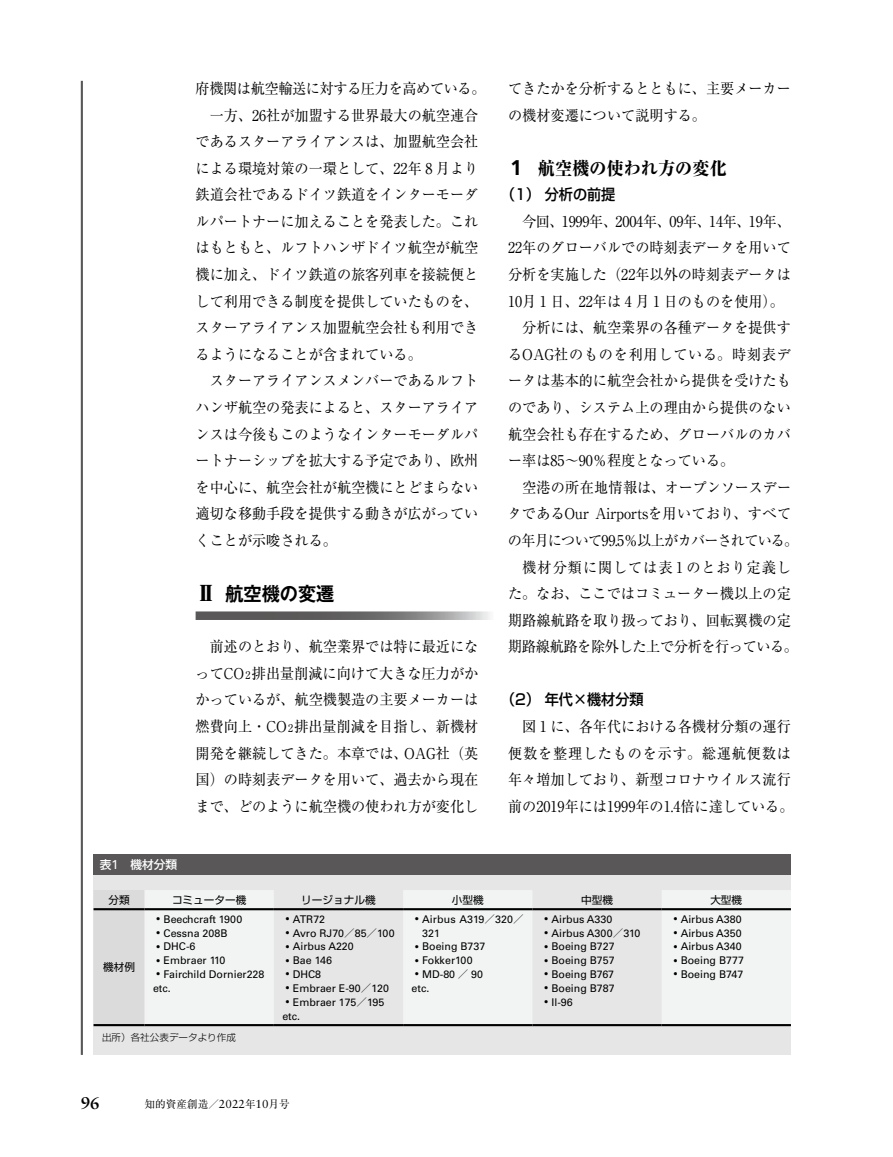
<style>
.page{position:relative;width:893px;height:1157px;background:#fff}
.page>*{position:absolute;margin:0;border:0;box-sizing:border-box;transform-origin:0 0}
.t1{font:700 19.2px "Gothic MB101 Pr 6 N De";color:#000;scale:.95 1}
.t2{font:800 18px "Ryumin Pr 6 N";color:#000;scale:.95 1}
.t3{font:700 16.95px "Sabon LT Std";color:#000}
.t4{font:14.85px/26.5px "Ryumin Pr 6 N";color:#000;scale:.95 1}
.t5{font:14.85px "Ryumin Pr 6 N";letter-spacing:-.025em;color:#000;scale:.95 1}
.t6{font:14.85px "Ryumin Pr 6 N";letter-spacing:-.05em;color:#000;scale:.95 1}
.t7{font:14.85px "Ryumin Pr 6 N";letter-spacing:.055em;color:#000;scale:.95 1}
.t8{font:500 14.85px "Shin Go Pr 6 N";color:#000;scale:.95 1}
.t9{font:14.85px "Ryumin Pr 6 N";letter-spacing:.07em;color:#000;scale:.95 1}
.t10{font:500 11.7px "Shin Go Pr 6 N";color:#fff}
.t11{font:10.65px/13.8px "Univers LT Std";color:#000}
.t12{font:10.65px "Shin Go Pr 6 N";color:#000}
.t13{font:10.65px "Ryumin Pr 6 N";color:#000}
.t14{font:300 9.6px "Shin Go Pr 6 N";color:#000}
.s1{font-family:"Ryumin Pr 6 N";font-weight:900;font-size:21.3px}
.s2{font-size:10.65px}
.s3{font-family:"Frutiger LT Std";font-weight:700;font-size:21.3px}
.s4{font-family:"Univers LT Std";font-weight:400;font-size:12.9px}
.s5{font-family:"Shin Go Pr 6 N"}
.s6{font-family:"Sabon LT Std";font-size:11.7px}
</style>
<div class="page">
<hr style="left:81px;top:81px;width:2px;height:973px;background:#595757">
<svg style="left:196px;top:611px;width:294px;height:9px;background:#7e7d7d"></svg>
<div style="left:94px;top:854px;width:697px;height:21px;background:#595757"></div>
<div style="left:94px;top:875px;width:697px;height:179px;background:#e6e6e6"></div>
<div style="left:94px;top:890px;width:51px;height:134px;background:#dbdbdb"></div>
<svg style="left:145px;top:890px;width:646px;height:134px;fill:#f2f3f3"></svg>
<hr style="left:94px;top:1024px;width:51px;height:2px;background:#000">
<hr style="left:145px;top:1024px;width:129px;height:2px;background:#000">
<hr style="left:274px;top:1024px;width:129px;height:2px;background:#000">
<hr style="left:403px;top:1024px;width:129px;height:2px;background:#000">
<hr style="left:532px;top:1024px;width:130px;height:2px;background:#000">
<hr style="left:662px;top:1024px;width:129px;height:2px;background:#000">
<hr style="left:94px;top:908px;width:51px;height:2px;background:#000">
<hr style="left:145px;top:908px;width:129px;height:2px;background:#000">
<hr style="left:274px;top:908px;width:129px;height:2px;background:#000">
<hr style="left:403px;top:908px;width:129px;height:2px;background:#000">
<hr style="left:532px;top:908px;width:130px;height:2px;background:#000">
<hr style="left:662px;top:908px;width:129px;height:2px;background:#000">
<p class="t5" style="left:196px;top:77px;width:307px">府機関は航空輸送に対する圧力を高めている。</p>
<p class="t4" style="left:210px;top:101px;width:284px">一方、26社が加盟する世界最大の航空連合</p>
<p class="t4" style="left:196px;top:127px;width:299px">であるスターアライアンスは、加盟航空会社</p>
<p class="t4" style="left:196px;top:154px;width:299px">による環境対策の一環として、22年 8 月より</p>
<p class="t4" style="left:196px;top:181px;width:299px">鉄道会社であるドイツ鉄道をインターモーダ</p>
<p class="t4" style="left:196px;top:207px;width:299px">ルパートナーに加えることを発表した。これ</p>
<p class="t4" style="left:196px;top:234px;width:299px">はもともと、ルフトハンザドイツ航空が航空</p>
<p class="t4" style="left:196px;top:260px;width:299px">機に加え、ドイツ鉄道の旅客列車を接続便と</p>
<p class="t4" style="left:196px;top:287px;width:299px">して利用できる制度を提供していたものを、</p>
<p class="t4" style="left:196px;top:313px;width:299px">スターアライアンス加盟航空会社も利用でき</p>
<p class="t4" style="left:196px;top:340px;width:240px">るようになることが含まれている。</p>
<p class="t4" style="left:210px;top:367px;width:284px">スターアライアンスメンバーであるルフト</p>
<p class="t4" style="left:196px;top:393px;width:299px">ハンザ航空の発表によると、スターアライア</p>
<p class="t4" style="left:196px;top:420px;width:299px">ンスは今後もこのようなインターモーダルパ</p>
<p class="t4" style="left:196px;top:446px;width:299px">ートナーシップを拡大する予定であり、欧州</p>
<p class="t4" style="left:196px;top:473px;width:299px">を中心に、航空会社が航空機にとどまらない</p>
<p class="t4" style="left:196px;top:500px;width:299px">適切な移動手段を提供する動きが広がってい</p>
<p class="t4" style="left:196px;top:526px;width:150px">くことが示唆される。</p>
<p class="t1" style="left:196px;top:577px;width:148px"><span class="s1">Ⅱ</span> 航空機の変遷</p>
<p class="t4" style="left:196px;top:632px;width:299px;text-align:justify;text-indent:14px">前述のとおり、航空業界では特に最近になってCO<span class="s2">2</span>排出量削減に向けて大きな圧力がかかっているが、航空機製造の主要メーカーは燃費向上・CO<span class="s2">2</span>排出量削減を目指し、新機材開発を継続してきた。本章では、OAG社（英国）の時刻表データを用いて、過去から現在まで、どのように航空機の使われ方が変化し</p>
<p class="t4" style="left:508px;top:74px;width:299px">てきたかを分析するとともに、主要メーカーの機材変遷について説明する。</p>
<p class="t2" style="left:510px;top:154px;width:229px"><span class="s3">1</span> 航空機の使われ方の変化</p>
<p class="t8" style="left:501px;top:182px;width:122px">（1） 分析の前提</p>
<p class="t4" style="left:522px;top:207px;width:284px">今回、1999年、2004年、09年、14年、19年、</p>
<p class="t4" style="left:508px;top:234px;width:299px">22年のグローバルでの時刻表データを用いて</p>
<p class="t4" style="left:508px;top:260px;width:299px">分析を実施した（22年以外の時刻表データは</p>
<p class="t4" style="left:508px;top:287px;width:292px">10月 1 日、22年は 4 月 1 日のものを使用）。</p>
<p class="t4" style="left:522px;top:313px;width:284px">分析には、航空業界の各種データを提供す</p>
<p class="t7" style="left:508px;top:342px;width:299px">るOAG社のものを利用している。時刻表デ</p>
<p class="t4" style="left:508px;top:367px;width:299px">ータは基本的に航空会社から提供を受けたも</p>
<p class="t4" style="left:508px;top:393px;width:299px">のであり、システム上の理由から提供のない</p>
<p class="t4" style="left:508px;top:420px;width:299px">航空会社も存在するため、グローバルのカバ</p>
<p class="t4" style="left:508px;top:446px;width:240px">ー率は85〜90％程度となっている。</p>
<p class="t4" style="left:522px;top:473px;width:285px">空港の所在地情報は、オープンソースデー</p>
<p class="t4" style="left:508px;top:500px;width:300px">タであるOur Airportsを用いており、すべて</p>
<p class="t6" style="left:508px;top:528px;width:307px">の年月について99.5％以上がカバーされている。</p>
<p class="t9" style="left:522px;top:555px;width:284px">機材分類に関しては表 1 のとおり定義し</p>
<p class="t4" style="left:508px;top:579px;width:299px">た。なお、ここではコミューター機以上の定</p>
<p class="t4" style="left:508px;top:606px;width:299px">期路線航路を取り扱っており、回転翼機の定</p>
<p class="t5" style="left:508px;top:635px;width:307px">期路線航路を除外した上で分析を行っている。</p>
<p class="t8" style="left:501px;top:687px;width:152px">（2） 年代×機材分類</p>
<p class="t4" style="left:508px;top:712px;width:302px;text-indent:14px">図 1 に、各年代における各機材分類の運行便数を整理したものを示す。総運航便数は年々増加しており、新型コロナウイルス流行前の2019年には1999年の1.4倍に達している。</p>
<p class="t10" style="left:100px;top:855px;width:79px">表<span class="s4">1</span>　機材分類</p>
<p class="t12" style="left:108px;top:891px;width:23px">分類</p>
<p class="t12" style="left:172px;top:891px;width:76px">コミューター機</p>
<p class="t12" style="left:301px;top:891px;width:76px">リージョナル機</p>
<p class="t12" style="left:452px;top:891px;width:33px">小型機</p>
<p class="t12" style="left:581px;top:891px;width:33px">中型機</p>
<p class="t12" style="left:710px;top:891px;width:33px">大型機</p>
<p class="t12" style="left:103px;top:958px;width:33px">機材例</p>
<p class="t11" style="left:157px;top:912px;width:87px"><sup>●</sup> Beechcraft 1900</p>
<p class="t11" style="left:157px;top:926px;width:72px"><sup>●</sup> Cessna 208B</p>
<p class="t11" style="left:157px;top:939px;width:40px"><sup>●</sup> DHC-6</p>
<p class="t11" style="left:157px;top:953px;width:70px"><sup>●</sup> Embraer 110</p>
<p class="t11" style="left:153px;top:967px;width:113px;text-indent:4px"><sup>●</sup> Fairchild Dornier228 etc.</p>
<p class="t14" style="left:102px;top:1029px;width:135px">出所）各社公表データより作成</p>
<p class="t11" style="left:286px;top:912px;width:41px"><sup>●</sup> ATR72</p>
<p class="t11" style="left:286px;top:926px;width:110px"><sup>●</sup> Avro RJ70<span class="s5">／</span>85<span class="s5">／</span>100</p>
<p class="t11" style="left:286px;top:939px;width:69px"><sup>●</sup> Airbus A220</p>
<p class="t11" style="left:286px;top:953px;width:48px"><sup>●</sup> Bae 146</p>
<p class="t11" style="left:286px;top:967px;width:37px"><sup>●</sup> DHC8</p>
<p class="t11" style="left:286px;top:981px;width:105px"><sup>●</sup> Embraer E-90<span class="s5">／</span>120</p>
<p class="t11" style="left:282px;top:995px;width:103px;text-indent:4px"><sup>●</sup> Embraer 175<span class="s5">／</span>195 etc.</p>
<p class="t11" style="left:422px;top:912px;width:103px;text-indent:-7px"><sup>●</sup> Airbus A319<span class="s5">／</span>320<span class="s5">／<br></span>321</p>
<p class="t11" style="left:415px;top:939px;width:72px"><sup>●</sup> Boeing B737</p>
<p class="t11" style="left:415px;top:953px;width:59px"><sup>●</sup> Fokker100</p>
<p class="t11" style="left:412px;top:967px;width:73px;text-indent:4px"><sup>●</sup> MD-80 <span class="s5">／</span> 90 etc.</p>
<p class="t11" style="left:544px;top:912px;width:69px"><sup>●</sup> Airbus A330</p>
<p class="t11" style="left:544px;top:926px;width:98px"><sup>●</sup> Airbus A300<span class="s5">／</span>310</p>
<p class="t11" style="left:544px;top:939px;width:72px"><sup>●</sup> Boeing B727</p>
<p class="t11" style="left:544px;top:953px;width:72px"><sup>●</sup> Boeing B757</p>
<p class="t11" style="left:544px;top:967px;width:71px"><sup>●</sup> Boeing B767</p>
<p class="t11" style="left:544px;top:981px;width:72px"><sup>●</sup> Boeing B787</p>
<p class="t11" style="left:544px;top:995px;width:30px"><sup>●</sup> Il-96</p>
<p class="t3" style="left:81px;top:1093px;width:20px">96</p>
<p class="t13" style="left:145px;top:1095px;width:147px">知的資産創造／<span class="s6">2022</span>年<span class="s6">10</span>月号</p>
<p class="t11" style="left:674px;top:912px;width:69px"><sup>●</sup> Airbus A380</p>
<p class="t11" style="left:674px;top:926px;width:69px"><sup>●</sup> Airbus A350</p>
<p class="t11" style="left:674px;top:939px;width:69px"><sup>●</sup> Airbus A340</p>
<p class="t11" style="left:674px;top:953px;width:72px"><sup>●</sup> Boeing B777</p>
<p class="t11" style="left:674px;top:967px;width:71px"><sup>●</sup> Boeing B747</p>
</div>
